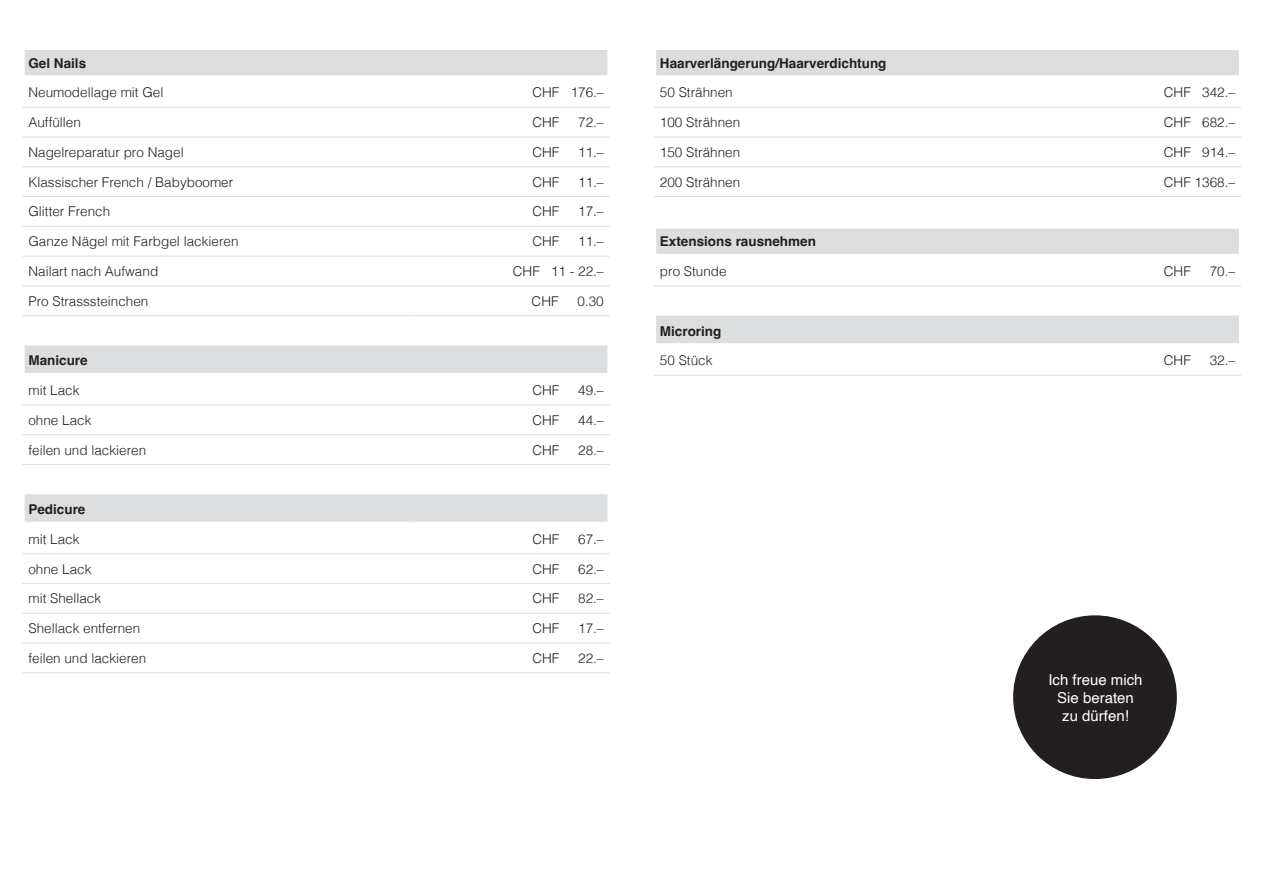
<style>
.page{position:relative;width:1263px;height:893px;background:#fff}
.page>*{position:absolute;margin:0;border:0;box-sizing:border-box;transform-origin:0 0}
.t1{font:15px/18px "Helvetica";color:#fff;text-align:center}
.t2{font:300 13.5px "Helvetica";color:#231f20}
.t3{font:700 13.5px "Helvetica";color:#231f20}
</style>
<div class="page">
<svg style="left:22px;top:50px;width:588px;height:472px"></svg>
<hr style="left:21px;top:50px;width:4px;height:25px;background:#fff">
<div style="left:607px;top:50px;width:5px;height:25px;background:#fff"></div>
<hr style="left:21px;top:345px;width:4px;height:28px;background:#fff">
<div style="left:607px;top:345px;width:5px;height:28px;background:#fff"></div>
<hr style="left:21px;top:494px;width:4px;height:28px;background:#fff">
<div style="left:607px;top:494px;width:5px;height:28px;background:#fff"></div>
<hr style="left:22px;top:107px;width:392px;height:1px;background:#dcdddf">
<hr style="left:414px;top:107px;width:196px;height:1px;background:#dcdddf">
<hr style="left:22px;top:137px;width:392px;height:1px;background:#dcdddf">
<hr style="left:414px;top:137px;width:196px;height:1px;background:#dcdddf">
<hr style="left:22px;top:166px;width:392px;height:1px;background:#dcdddf">
<hr style="left:414px;top:166px;width:196px;height:1px;background:#dcdddf">
<hr style="left:22px;top:196px;width:392px;height:1px;background:#dcdddf">
<hr style="left:414px;top:196px;width:196px;height:1px;background:#dcdddf">
<hr style="left:22px;top:226px;width:392px;height:1px;background:#dcdddf">
<hr style="left:414px;top:226px;width:196px;height:1px;background:#dcdddf">
<hr style="left:22px;top:256px;width:392px;height:1px;background:#dcdddf">
<hr style="left:414px;top:256px;width:196px;height:1px;background:#dcdddf">
<hr style="left:22px;top:405px;width:392px;height:1px;background:#dcdddf">
<hr style="left:414px;top:405px;width:196px;height:1px;background:#dcdddf">
<hr style="left:22px;top:434px;width:392px;height:1px;background:#dcdddf">
<hr style="left:414px;top:434px;width:196px;height:1px;background:#dcdddf">
<hr style="left:22px;top:464px;width:392px;height:1px;background:#dcdddf">
<hr style="left:414px;top:464px;width:196px;height:1px;background:#dcdddf">
<hr style="left:22px;top:553px;width:392px;height:1px;background:#dcdddf">
<hr style="left:414px;top:553px;width:196px;height:1px;background:#dcdddf">
<hr style="left:22px;top:583px;width:392px;height:1px;background:#dcdddf">
<hr style="left:414px;top:583px;width:196px;height:1px;background:#dcdddf">
<hr style="left:22px;top:613px;width:392px;height:1px;background:#dcdddf">
<hr style="left:414px;top:613px;width:196px;height:1px;background:#dcdddf">
<hr style="left:22px;top:643px;width:392px;height:1px;background:#dcdddf">
<hr style="left:414px;top:643px;width:196px;height:1px;background:#dcdddf">
<hr style="left:22px;top:672px;width:392px;height:1px;background:#dcdddf">
<hr style="left:414px;top:672px;width:196px;height:1px;background:#dcdddf">
<hr style="left:22px;top:286px;width:392px;height:1px;background:#dcdddf">
<hr style="left:414px;top:286px;width:196px;height:1px;background:#dcdddf">
<div style="left:21px;top:75px;width:393px;height:5px;background:#fff"></div>
<div style="left:414px;top:75px;width:198px;height:5px;background:#fff"></div>
<hr style="left:21px;top:373px;width:393px;height:4px;background:#fff">
<hr style="left:414px;top:373px;width:198px;height:4px;background:#fff">
<hr style="left:22px;top:315px;width:392px;height:1px;background:#dcdddf">
<hr style="left:414px;top:315px;width:196px;height:1px;background:#dcdddf">
<svg style="left:654px;top:50px;width:587px;height:293px"></svg>
<hr style="left:652px;top:50px;width:4px;height:25px;background:#fff">
<hr style="left:1239px;top:50px;width:4px;height:25px;background:#fff">
<div style="left:652px;top:224px;width:393px;height:5px;background:#fff"></div>
<hr style="left:652px;top:229px;width:4px;height:25px;background:#fff">
<div style="left:1045px;top:224px;width:198px;height:5px;background:#fff"></div>
<hr style="left:1239px;top:229px;width:4px;height:25px;background:#fff">
<hr style="left:652px;top:316px;width:4px;height:27px;background:#fff">
<hr style="left:1239px;top:316px;width:4px;height:27px;background:#fff">
<hr style="left:654px;top:107px;width:391px;height:1px;background:#dcdddf">
<hr style="left:1045px;top:107px;width:196px;height:1px;background:#dcdddf">
<hr style="left:654px;top:137px;width:391px;height:1px;background:#dcdddf">
<hr style="left:1045px;top:137px;width:196px;height:1px;background:#dcdddf">
<hr style="left:654px;top:166px;width:391px;height:1px;background:#dcdddf">
<hr style="left:1045px;top:166px;width:196px;height:1px;background:#dcdddf">
<hr style="left:654px;top:196px;width:391px;height:1px;background:#dcdddf">
<hr style="left:1045px;top:196px;width:196px;height:1px;background:#dcdddf">
<hr style="left:654px;top:286px;width:391px;height:1px;background:#dcdddf">
<hr style="left:1045px;top:286px;width:196px;height:1px;background:#dcdddf">
<hr style="left:654px;top:375px;width:391px;height:1px;background:#dcdddf">
<hr style="left:1045px;top:375px;width:196px;height:1px;background:#dcdddf">
<div style="left:652px;top:75px;width:393px;height:5px;background:#fff"></div>
<div style="left:1045px;top:75px;width:198px;height:5px;background:#fff"></div>
<hr style="left:652px;top:254px;width:393px;height:4px;background:#fff">
<hr style="left:1045px;top:254px;width:198px;height:4px;background:#fff">
<div style="left:1013px;top:615px;width:164px;height:164px;background:#231f20;border-radius:50%"></div>
<p class="t3" style="left:28px;top:55px;width:59px">Gel Nails</p>
<p class="t2" style="left:28px;top:81px;width:137px">Neumodellage mit Gel</p>
<p class="t2" style="left:532px;top:81px;width:73px">CHF 176.–</p>
<p class="t2" style="left:28px;top:111px;width:54px">Auffüllen</p>
<p class="t2" style="left:532px;top:111px;width:28px">CHF</p>
<p class="t2" style="left:578px;top:111px;width:27px">72.–</p>
<p class="t2" style="left:28px;top:141px;width:157px">Nagelreparatur pro Nagel</p>
<p class="t2" style="left:532px;top:141px;width:28px">CHF</p>
<p class="t2" style="left:578px;top:141px;width:27px">11.–</p>
<p class="t2" style="left:28px;top:170px;width:206px">Klassischer French / Babyboomer</p>
<p class="t2" style="left:532px;top:170px;width:28px">CHF</p>
<p class="t2" style="left:578px;top:170px;width:27px">11.–</p>
<p class="t2" style="left:28px;top:200px;width:83px">Glitter French</p>
<p class="t2" style="left:532px;top:200px;width:28px">CHF</p>
<p class="t2" style="left:578px;top:200px;width:27px">17.–</p>
<p class="t2" style="left:28px;top:230px;width:212px">Ganze Nägel mit Farbgel lackieren</p>
<p class="t2" style="left:532px;top:230px;width:28px">CHF</p>
<p class="t2" style="left:578px;top:230px;width:27px">11.–</p>
<p class="t2" style="left:28px;top:260px;width:131px">Nailart nach Aufwand</p>
<p class="t2" style="left:513px;top:260px;width:92px">CHF 11 - 22.–</p>
<p class="t2" style="left:28px;top:289px;width:122px">Pro Strasssteinchen</p>
<p class="t2" style="left:532px;top:289px;width:28px">CHF</p>
<p class="t2" style="left:577px;top:289px;width:28px">0.30</p>
<p class="t3" style="left:28px;top:352px;width:61px">Manicure</p>
<p class="t2" style="left:28px;top:379px;width:53px">mit Lack</p>
<p class="t2" style="left:532px;top:379px;width:28px">CHF</p>
<p class="t2" style="left:578px;top:379px;width:27px">49.–</p>
<p class="t2" style="left:28px;top:408px;width:65px">ohne Lack</p>
<p class="t2" style="left:532px;top:408px;width:28px">CHF</p>
<p class="t2" style="left:578px;top:408px;width:27px">44.–</p>
<p class="t2" style="left:28px;top:438px;width:119px">feilen und lackieren</p>
<p class="t2" style="left:532px;top:438px;width:28px">CHF</p>
<p class="t2" style="left:578px;top:438px;width:27px">28.–</p>
<p class="t3" style="left:28px;top:501px;width:59px">Pedicure</p>
<p class="t2" style="left:28px;top:527px;width:53px">mit Lack</p>
<p class="t2" style="left:532px;top:527px;width:28px">CHF</p>
<p class="t2" style="left:578px;top:527px;width:27px">67.–</p>
<p class="t2" style="left:28px;top:557px;width:65px">ohne Lack</p>
<p class="t2" style="left:532px;top:557px;width:28px">CHF</p>
<p class="t2" style="left:578px;top:557px;width:27px">62.–</p>
<p class="t2" style="left:28px;top:587px;width:74px">mit Shellack</p>
<p class="t2" style="left:532px;top:587px;width:28px">CHF</p>
<p class="t2" style="left:578px;top:587px;width:27px">82.–</p>
<p class="t2" style="left:28px;top:617px;width:113px">Shellack entfernen</p>
<p class="t2" style="left:532px;top:617px;width:28px">CHF</p>
<p class="t2" style="left:578px;top:617px;width:27px">17.–</p>
<p class="t2" style="left:28px;top:647px;width:119px">feilen und lackieren</p>
<p class="t2" style="left:532px;top:647px;width:28px">CHF</p>
<p class="t2" style="left:578px;top:647px;width:27px">22.–</p>
<p class="t3" style="left:660px;top:55px;width:228px">Haarverlängerung/Haarverdichtung</p>
<p class="t2" style="left:660px;top:81px;width:74px">50 Strähnen</p>
<p class="t2" style="left:1164px;top:81px;width:73px">CHF 342.–</p>
<p class="t2" style="left:660px;top:111px;width:82px">100 Strähnen</p>
<p class="t2" style="left:1164px;top:111px;width:73px">CHF 682.–</p>
<p class="t2" style="left:660px;top:141px;width:82px">150 Strähnen</p>
<p class="t2" style="left:1164px;top:141px;width:73px">CHF 914.–</p>
<p class="t2" style="left:660px;top:170px;width:82px">200 Strähnen</p>
<p class="t2" style="left:1164px;top:170px;width:73px">CHF 1368.–</p>
<p class="t3" style="left:660px;top:233px;width:158px">Extensions rausnehmen</p>
<p class="t2" style="left:660px;top:260px;width:68px">pro Stunde</p>
<p class="t2" style="left:1164px;top:260px;width:28px">CHF</p>
<p class="t2" style="left:1210px;top:260px;width:27px">70.–</p>
<p class="t3" style="left:660px;top:323px;width:63px">Microring</p>
<p class="t2" style="left:660px;top:349px;width:54px">50 Stück</p>
<p class="t2" style="left:1164px;top:349px;width:28px">CHF</p>
<p class="t2" style="left:1210px;top:349px;width:27px">32.–</p>
<p class="t1" style="left:1048px;top:671px;width:96px">Ich freue mich<br>Sie beraten zu dürfen!</p>
</div>
